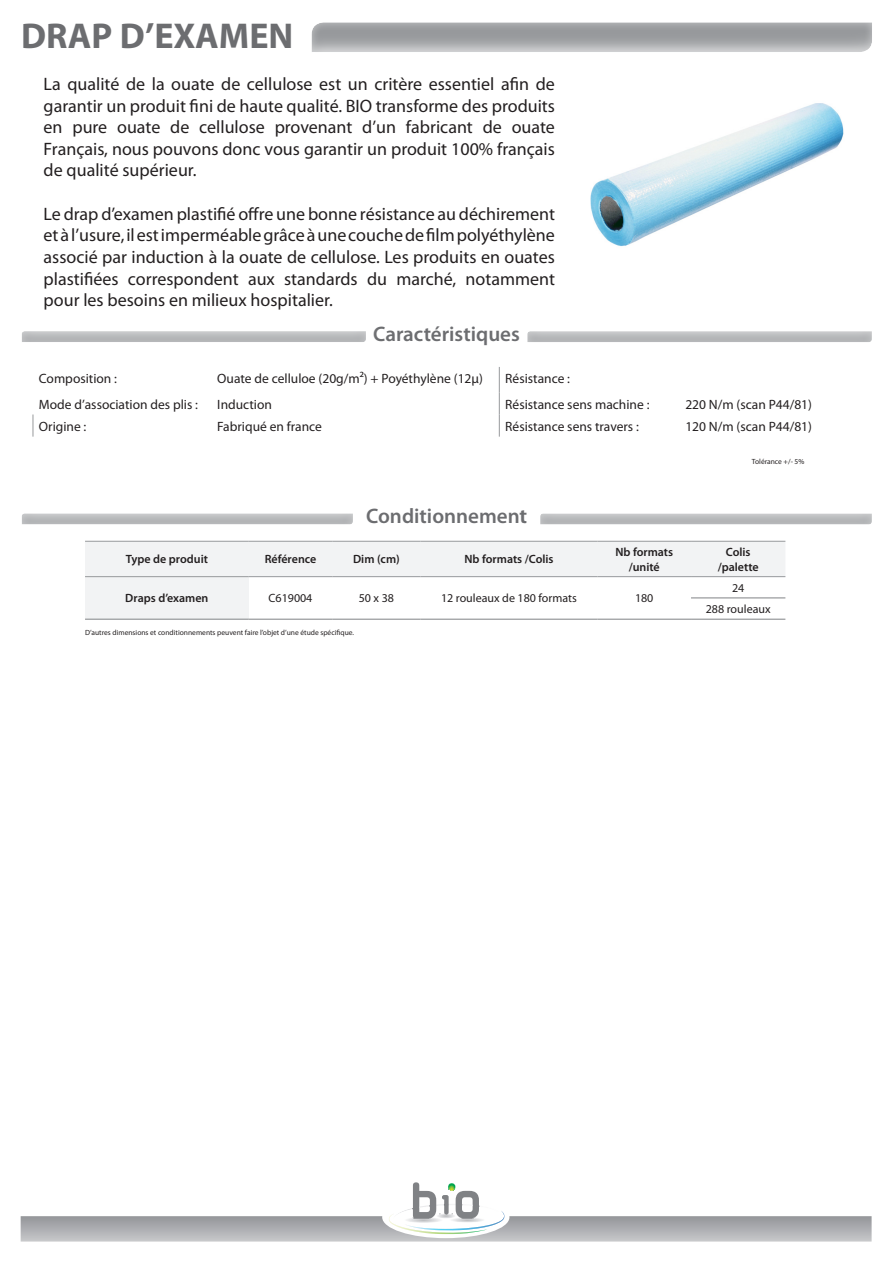
<style>
.page{position:relative;width:893px;height:1263px;background:#fff}
.page>*{position:absolute;margin:0;border:0;box-sizing:border-box;transform-origin:0 0}
.t1{font:700 36px "Myriad Pro";color:#6c6d70}
.t2{font:600 21px "Myriad Pro";color:#6c6d70}
.t3{font:18px/21.6px "Myriad Pro";color:#231f20;text-align:justify}
.t4{font:13.5px "Myriad Pro";color:#231f20}
.t5{font:600 12px/14.4px "Myriad Pro";color:#231f20;text-align:center}
.t6{font:12px/21.3px "Myriad Pro";color:#231f20;text-align:center}
.t7{font:7.5px "Myriad Pro";color:#231f20}
</style>
<div class="page">
<div style="left:289px;top:0;width:604px;height:73px;background:#fff;opacity:.57"></div>
<svg style="left:295px;top:28px;width:593px;height:45px"></svg>
<svg style="left:527px;top:331px;width:345px;height:11px;background:#bdbec0"></svg>
<svg style="left:540px;top:513px;width:332px;height:12px;background:#c2c4c5"></svg>
<svg style="left:22px;top:331px;width:344px;height:11px;background:#bcbebf"></svg>
<svg style="left:22px;top:513px;width:331px;height:12px;background:#c2c4c5"></svg>
<img style="left:590px;top:103px;width:254px;height:144px">
<svg style="left:33px;top:414px;width:1px;height:23px"></svg>
<svg style="left:499px;top:367px;width:1px;height:70px"></svg>
<svg style="left:21px;top:1182px;width:851px;height:59px"></svg>
<img style="left:393px;top:1204px;width:107px;height:19px">
<div style="left:85px;top:542px;width:700px;height:34px;background:#f2f3f4"></div>
<div style="left:85px;top:577px;width:164px;height:42px;background:#f2f3f4"></div>
<hr style="left:85px;top:576px;width:164px;height:1px;background:#97999c">
<hr style="left:85px;top:619px;width:164px;height:1px;background:#808285">
<hr style="left:249px;top:576px;width:83px;height:1px;background:#97999c">
<hr style="left:332px;top:576px;width:89px;height:1px;background:#97999c">
<hr style="left:421px;top:576px;width:176px;height:1px;background:#97999c">
<hr style="left:597px;top:576px;width:94px;height:1px;background:#97999c">
<hr style="left:691px;top:576px;width:94px;height:1px;background:#97999c">
<hr style="left:691px;top:597px;width:94px;height:1px;background:#808285">
<hr style="left:249px;top:619px;width:83px;height:1px;background:#808285">
<hr style="left:332px;top:619px;width:89px;height:1px;background:#808285">
<hr style="left:421px;top:619px;width:176px;height:1px;background:#808285">
<hr style="left:597px;top:619px;width:94px;height:1px;background:#808285">
<hr style="left:691px;top:619px;width:94px;height:1px;background:#808285">
<hr style="left:85px;top:541px;width:164px;height:1px;background:#97999c">
<hr style="left:249px;top:541px;width:83px;height:1px;background:#97999c">
<hr style="left:332px;top:541px;width:89px;height:1px;background:#97999c">
<hr style="left:421px;top:541px;width:176px;height:1px;background:#97999c">
<hr style="left:597px;top:541px;width:94px;height:1px;background:#97999c">
<hr style="left:691px;top:541px;width:94px;height:1px;background:#97999c">
<h1 class="t1" style="left:21px;top:13px;width:274px">DRAP D’EXAMEN</h1>
<p class="t3" style="left:44px;top:73px;width:513px">La qualité de la ouate de cellulose est un critère essentiel afin de garantir un produit fini de haute qualité. BIO transforme des produits en pure ouate de cellulose provenant d’un fabricant de ouate Français, nous pouvons donc vous garantir un produit 100% français de qualité supérieur.</p>
<p class="t3" style="left:44px;top:203px;width:513px">Le drap d’examen plastifié offre une bonne résistance au déchirement et à l’usure, il est imperméable grâce à une couche de film polyéthylène associé par induction à la ouate de cellulose. Les produits en ouates plastifiées correspondent aux standards du marché, notamment pour les besoins en milieux hospitalier.</p>
<p class="t2" style="left:373px;top:321px;width:148px">Caractéristiques</p>
<p class="t4" style="left:39px;top:370px;width:80px">Composition :</p>
<p class="t4" style="left:217px;top:370px;width:267px">Ouate de celluloe (20g/m²) + Poyéthylène (12µ)</p>
<p class="t4" style="left:505px;top:370px;width:66px">Résistance :</p>
<p class="t4" style="left:39px;top:396px;width:161px">Mode d’association des plis :</p>
<p class="t4" style="left:217px;top:396px;width:56px">Induction</p>
<p class="t4" style="left:505px;top:396px;width:146px">Résistance sens machine :</p>
<p class="t4" style="left:685px;top:396px;width:128px">220 N/m (scan P44/81)</p>
<p class="t4" style="left:39px;top:418px;width:49px">Origine :</p>
<p class="t4" style="left:217px;top:418px;width:106px">Fabriqué en france</p>
<p class="t4" style="left:505px;top:418px;width:135px">Résistance sens travers :</p>
<p class="t4" style="left:685px;top:418px;width:128px">120 N/m (scan P44/81)</p>
<p class="t2" style="left:366px;top:503px;width:162px">Conditionnement</p>
<p class="t7" style="left:752px;top:457px;width:54px">Tolérance +/- 5%</p>
<p class="t5" style="left:126px;top:552px;width:84px">Type de produit</p>
<p class="t5" style="left:265px;top:552px;width:53px">Référence</p>
<p class="t5" style="left:353px;top:552px;width:48px">Dim (cm)</p>
<p class="t5" style="left:464px;top:552px;width:91px">Nb formats /Colis</p>
<p class="t5" style="left:615px;top:545px;width:59px">Nb formats /unité</p>
<p class="t5" style="left:718px;top:545px;width:42px">Colis /palette</p>
<p class="t5" style="left:125px;top:591px;width:85px">Draps d’examen</p>
<p class="t6" style="left:269px;top:587px;width:45px">C619004</p>
<p class="t6" style="left:359px;top:587px;width:37px">50 x 38</p>
<p class="t6" style="left:441px;top:587px;width:137px">12 rouleaux de 180 formats</p>
<p class="t6" style="left:635px;top:587px;width:20px">180</p>
<p class="t6" style="left:706px;top:577px;width:66px">24<br>288 rouleaux</p>
<p class="t7" style="left:85px;top:628px;width:270px">D’autres dimensions et conditionnements peuvent faire l’objet d’une étude spécifique.</p>
</div>
